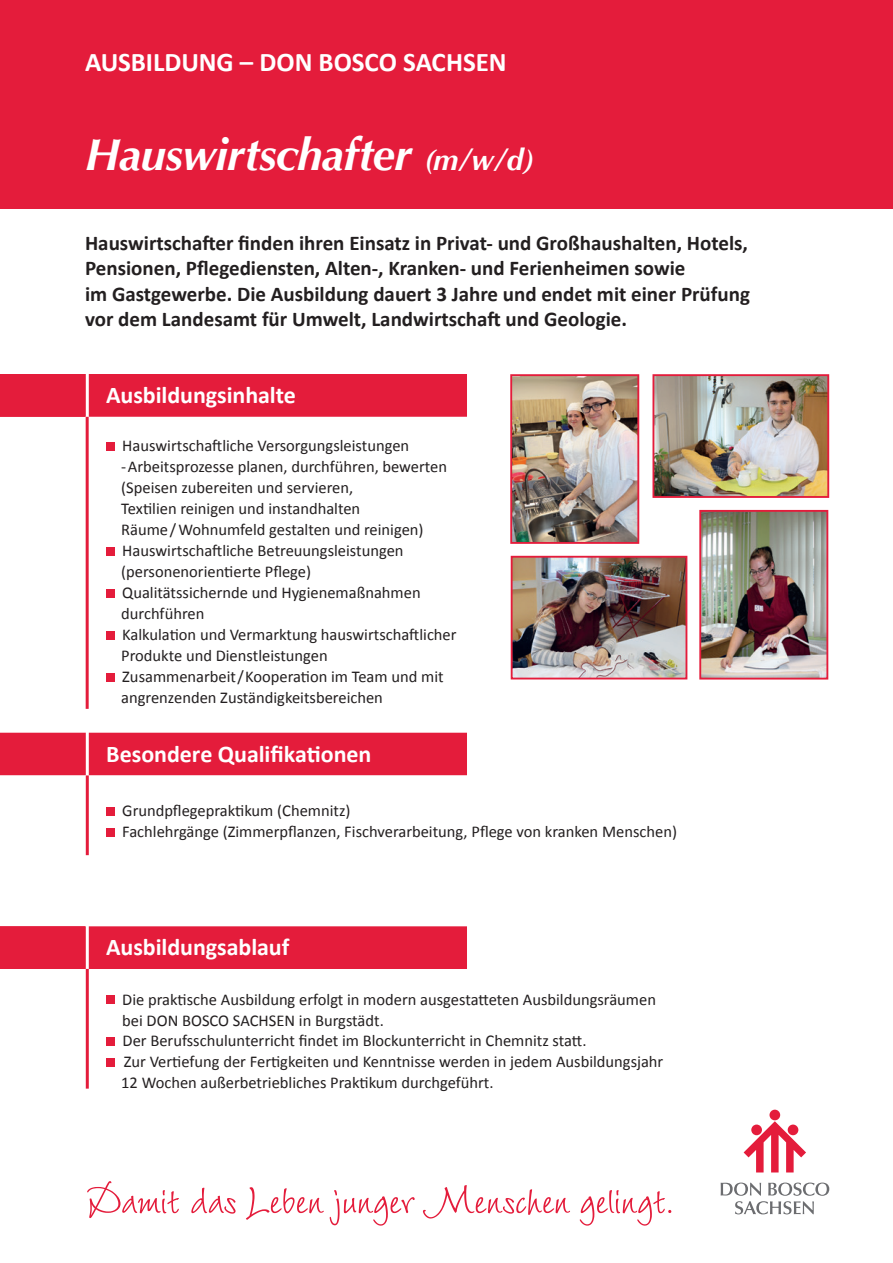
<style>
.page{position:relative;width:893px;height:1263px;background:#fff}
.page>*{position:absolute;margin:0;border:0;box-sizing:border-box;transform-origin:0 0}
.t1{font:55.5px "Wiesbaden Swing LT";letter-spacing:-.01em;color:#e41c3b}
.t2{font:italic 700 45px "Optima";letter-spacing:-.015em;color:#fff}
.t3{font:700 27px "Calibri";letter-spacing:-.005em;color:#fff}
.t4{font:700 24px "Calibri";letter-spacing:-.005em;color:#fff}
.t5{font:700 21px/25.5px "Calibri";color:#231f20}
.t6{font:16.5px/21px "Calibri";color:#231f20}
.s1{font-size:30px}
</style>
<div class="page">
<div style="left:0;top:0;width:893px;height:208px;background:#e41c3b"></div>
<div style="left:0;top:375px;width:466px;height:41px;background:#e41c3b"></div>
<div style="left:0;top:374px;width:467px;height:43px;border:2px solid #e41c3b"></div>
<svg style="left:0;top:374px;width:85px;height:43px"></svg>
<div style="left:106px;top:442px;width:9px;height:9px;background:#e41c3b"></div>
<div style="left:106px;top:547px;width:9px;height:9px;background:#e41c3b"></div>
<div style="left:106px;top:589px;width:9px;height:9px;background:#e41c3b"></div>
<div style="left:106px;top:631px;width:9px;height:9px;background:#e41c3b"></div>
<div style="left:106px;top:673px;width:9px;height:9px;background:#e41c3b"></div>
<div style="left:0;top:733px;width:467px;height:42px;background:#e41c3b"></div>
<div style="left:106px;top:807px;width:9px;height:8px;background:#e41c3b"></div>
<div style="left:106px;top:828px;width:9px;height:8px;background:#e41c3b"></div>
<div style="left:0;top:927px;width:466px;height:41px;background:#e41c3b"></div>
<div style="left:0;top:926px;width:467px;height:43px;border:2px solid #e41c3b"></div>
<svg style="left:0;top:926px;width:85px;height:43px"></svg>
<div style="left:106px;top:995px;width:9px;height:9px;background:#e41c3b"></div>
<div style="left:106px;top:1037px;width:9px;height:9px;background:#e41c3b"></div>
<div style="left:106px;top:1058px;width:9px;height:9px;background:#e41c3b"></div>
<hr style="left:86px;top:334px;width:3px;height:750px;background:#fff">
<hr style="left:86px;top:417px;width:3px;height:292px;background:#e41c3b">
<hr style="left:86px;top:775px;width:3px;height:80px;background:#e41c3b">
<hr style="left:86px;top:969px;width:3px;height:120px;background:#e41c3b">
<img style="left:655px;top:377px;width:171px;height:118px">
<div style="left:652px;top:374px;width:177px;height:124px;border:2px solid #e41c3b"></div>
<img style="left:513px;top:377px;width:123px;height:164px">
<div style="left:510px;top:374px;width:129px;height:170px;border:2px solid #e41c3b"></div>
<img style="left:702px;top:513px;width:123px;height:163px">
<div style="left:699px;top:510px;width:129px;height:169px;border:2px solid #e41c3b"></div>
<div style="left:769px;top:1110px;width:11px;height:10px;background:#e41c3b;border-radius:50%"></div>
<svg style="left:744px;top:1121px;width:62px;height:51px"></svg>
<div style="left:788px;top:1124px;width:10px;height:11px;background:#e41c3b;border-radius:50%"></div>
<svg style="left:721px;top:1182px;width:108px;height:32px"></svg>
<img style="left:514px;top:559px;width:170px;height:117px">
<div style="left:511px;top:556px;width:176px;height:123px;border:2px solid #e41c3b"></div>
<h3 class="t3" style="left:85px;top:45px;width:423px">AUSBILDUNG – DON BOSCO SACHSEN</h3>
<h2 class="t2" style="left:85px;top:128px;width:451px">Hauswirtschafter <span class="s1">(m / w / d )</span></h2>
<p class="t5" style="left:85px;top:230px;width:666px">Hauswirtschafter finden ihren Einsatz in Privat- und Großhaushalten, Hotels, Pensionen, Pflegediensten, Alten-, Kranken- und Ferienheimen sowie<br>im Gastgewerbe. Die Ausbildung dauert 3 Jahre und endet mit einer Prüfung vor dem Landesamt für Umwelt, Landwirtschaft und Geologie.</p>
<h3 class="t4" style="left:106px;top:380px;width:191px">Ausbildungsinhalte</h3>
<p class="t6" style="left:121px;top:435px;width:337px">Hauswirtschaftliche Versorgungsleistungen -Arbeitsprozesse planen, durchführen, bewerten (Speisen zubereiten und servieren,<br>Textilien reinigen und instandhalten<br>Räume/ Wohnumfeld gestalten und reinigen)<br>Hauswirtschaftliche Betreuungsleistungen (personenorientierte Pflege)<br>Qualitätssichernde und Hygienemaßnahmen durchführen<br>Kalkulation und Vermarktung hauswirtschaftlicher Produkte und Dienstleistungen Zusammenarbeit/Kooperation im Team und mit angrenzenden Zuständigkeitsbereichen</p>
<h3 class="t4" style="left:106px;top:738px;width:267px">Besondere Qualifikationen</h3>
<p class="t6" style="left:122px;top:800px;width:556px">Grundpflegepraktikum (Chemnitz)<br>Fachlehrgänge (Zimmerpflanzen, Fischverarbeitung, Pflege von kranken Menschen)</p>
<h3 class="t4" style="left:106px;top:932px;width:185px">Ausbildungsablauf</h3>
<p class="t6" style="left:121px;top:989px;width:544px">Die praktische Ausbildung erfolgt in modern ausgestatteten Ausbildungsräumen bei DON BOSCO SACHSEN in Burgstädt.<br>Der Berufsschulunterricht findet im Blockunterricht in Chemnitz statt.<br>Zur Vertiefung der Fertigkeiten und Kenntnisse werden in jedem Ausbildungsjahr 12 Wochen außerbetriebliches Praktikum durchgeführt.</p>
<h1 class="t1" style="left:85px;top:1169px;width:591px">Damit das Leben junger Menschen gelingt.</h1>
</div>
